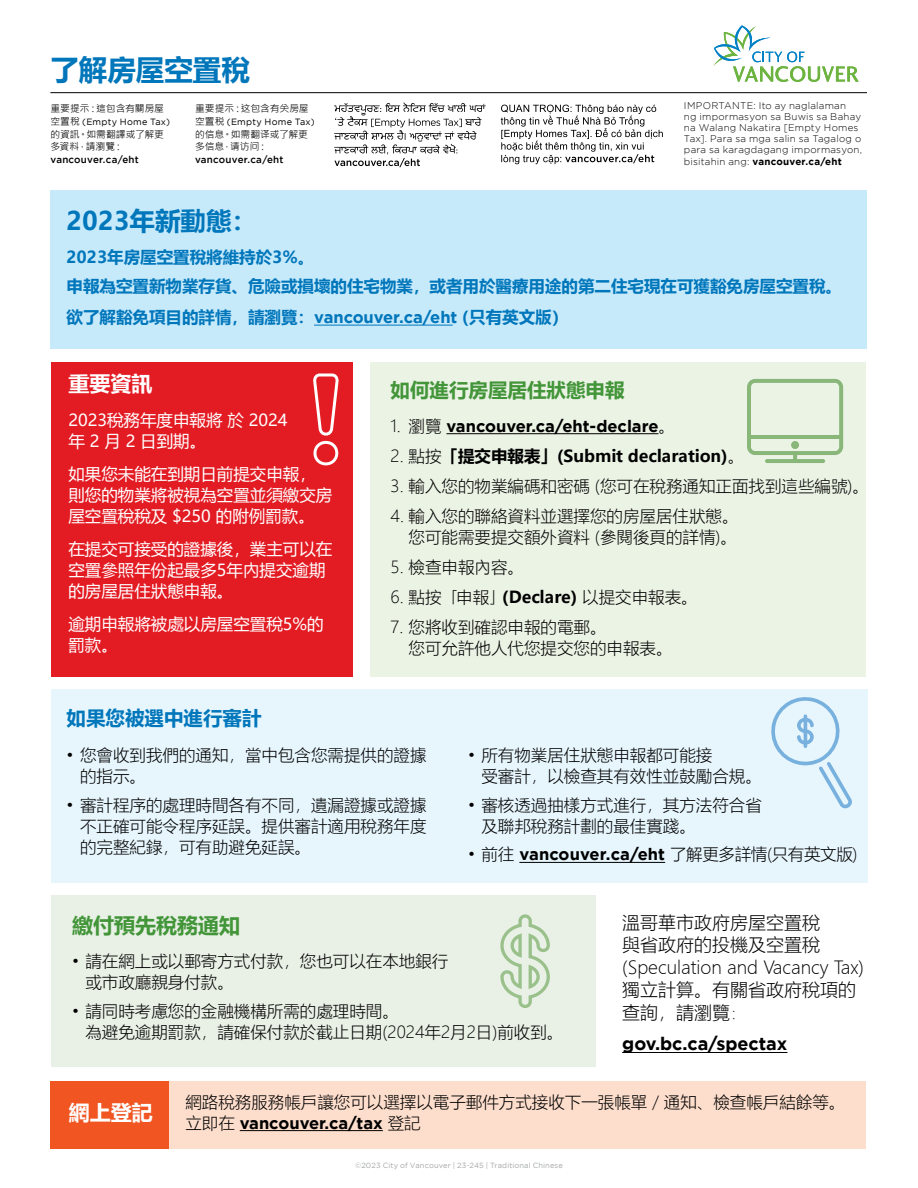
<style>
.page{position:relative;width:918px;height:1188px;background:#fff}
.page>*{position:absolute;margin:0;border:0;box-sizing:border-box;transform-origin:0 0}
.t1{font:700 28.5px "Microsoft Ya Hei";color:#0076bb}
.t2{font:700 25.5px "Microsoft Ya Hei";color:#0076bb}
.t3{font:700 21px "Microsoft Ya Hei";color:#fff}
.t4{font:700 21px "Microsoft Ya Hei";color:#439539}
.t5{font:700 19.5px "Microsoft Ya Hei";color:#439539}
.t6{font:700 19.5px "Microsoft Ya Hei";color:#0076bb}
.t7{font:300 18px/22.5px "Microsoft Ya Hei";color:#000}
.t8{font:700 18px "Gotham";color:#000}
.t9{font:300 16.5px/21px "Microsoft Ya Hei";color:#000}
.t10{font:16.5px/21px "Microsoft Ya Hei";color:#fff}
.t11{font:700 16.5px/28.5px "Microsoft Ya Hei";color:#0076bb}
.t12{font:700 16.5px "Gotham";color:#000}
.t13{font:300 16.5px "Microsoft Ya Hei";letter-spacing:-.02em;color:#000}
.t14{font:700 16.5px "Microsoft Ya Hei";color:#000}
.t15{font:300 9.75px/11.1px "Gotham";letter-spacing:.025em;color:#000}
.t16{font:9.75px/12.6px "Microsoft Jheng Hei";color:#000}
.t17{font:500 9.75px "Gotham";letter-spacing:.025em;color:#000}
.t18{font:9px "Gotham";letter-spacing:.03em;color:#000}
.t19{font:7.5px "Gotham";letter-spacing:.015em;color:#a7a9ac}
.s1{font-family:"Microsoft Jheng Hei";font-size:9.75px}
.s2{font-weight:700}
.s3{font-family:"Gotham"}
.s4{font-family:"Microsoft Ya Hei";font-weight:300}
.s5{font-weight:300}
.s6{font-family:"Gotham";font-weight:700}
.s7{font-size:15px}
</style>
<div class="page">
<svg style="left:713px;top:25px;width:146px;height:57px"></svg>
<div style="left:50px;top:1082px;width:816px;height:67px;background:#fddecc"></div>
<div style="left:50px;top:1082px;width:119px;height:67px;background:#f05522"></div>
<div style="left:50px;top:191px;width:817px;height:158px;background:#c7eafb"></div>
<div style="left:51px;top:363px;width:302px;height:314px;background:#e31b23"></div>
<div style="left:371px;top:363px;width:495px;height:314px;background:#ebf3e5"></div>
<svg style="left:313px;top:373px;width:26px;height:93px"></svg>
<div style="left:51px;top:896px;width:545px;height:171px;background:#e9f1e6"></div>
<svg style="left:500px;top:914px;width:50px;height:94px"></svg>
<svg style="left:334px;top:103px;width:152px;height:64px"></svg>
<svg style="left:501px;top:105px;width:162px;height:59px"></svg>
<hr style="left:50px;top:92px;width:817px;height:1px;background:#000">
<hr style="left:314px;top:325px;width:139px;height:1px;background:#0076bb">
<div style="left:51px;top:690px;width:817px;height:193px;background:#e7f6fd"></div>
<svg style="left:771px;top:697px;width:81px;height:111px"></svg>
<hr style="left:240px;top:1130px;width:143px;height:1px;background:#000">
<hr style="left:622px;top:1052px;width:165px;height:1px;background:#000">
<hr style="left:446px;top:433px;width:213px;height:1px;background:#000">
<hr style="left:519px;top:862px;width:146px;height:1px;background:#000">
<svg style="left:747px;top:379px;width:96px;height:84px"></svg>
<h1 class="t1" style="left:50px;top:50px;width:201px">了解房屋空置稅</h1>
<p class="t16" style="left:50px;top:103px;width:115px">重要提示：這包含有關房屋</p>
<p class="t18" style="left:50px;top:117px;width:121px"><span class="s1">空置稅</span> (Empty Home Tax)</p>
<p class="t16" style="left:50px;top:128px;width:115px">的資訊。如需翻譯或了解更多資料，請瀏覽：</p>
<p class="t17" style="left:50px;top:154px;width:90px">vancouver.ca/eht</p>
<p class="t16" style="left:195px;top:103px;width:115px">重要提示：这包含有关房屋</p>
<p class="t18" style="left:195px;top:117px;width:121px"><span class="s1">空置税</span> (Empty Home Tax)</p>
<p class="t16" style="left:195px;top:128px;width:114px">的信息。如需翻译或了解更多信息，请访问：</p>
<p class="t17" style="left:195px;top:154px;width:90px">vancouver.ca/eht</p>
<p class="t15" style="left:684px;top:100px;width:180px">IMPORTANTE: Ito ay naglalaman<br>ng impormasyon sa Buwis sa Bahay na Walang Nakatira [Empty Homes<br>Tax]. Para sa mga salin sa Tagalog o para sa karagdagang impormasyon, bisitahin ang: <span class="s2">vancouver.ca/eht</span></p>
<h2 class="t2" style="left:67px;top:203px;width:192px">2023年新動態：</h2>
<p class="t11" style="left:67px;top:242px;width:777px">2023年房屋空置稅將維持於3%。<br>申報為空置新物業存貨、危險或損壞的住宅物業，或者用於醫療用途的第二住宅現在可獲豁免房屋空置稅。</p>
<p class="t11" style="left:67px;top:302px;width:503px">欲了解豁免項目的詳情，請瀏覽：<span class="s3">vancouver.ca/eht</span>（只有英文版）</p>
<p class="t3" style="left:68px;top:369px;width:85px">重要資訊</p>
<p class="t10" style="left:68px;top:409px;width:221px">2023稅務年度申報將 於 2024年 2 月 2 日到期。</p>
<p class="t10" style="left:68px;top:463px;width:266px">如果您未能在到期日前提交申報，則您的物業將被視為空置並須繳交房屋空置稅稅及 $250 的附例罰款。</p>
<p class="t10" style="left:68px;top:538px;width:266px">在提交可接受的證據後，業主可以在空置參照年份起最多5年內提交逾期的房屋居住狀態申報。</p>
<p class="t10" style="left:68px;top:613px;width:257px">逾期申報將被處以房屋空置稅5%的罰款。</p>
<p class="t6" style="left:67px;top:705px;width:196px">如果您被選中進行審計</p>
<p class="t5" style="left:391px;top:377px;width:235px">如何進行房屋居住狀態申報</p>
<p class="t12" style="left:391px;top:416px;width:286px"><span class="s4">1. 瀏覽</span> vancouver.ca/eht-declare<span class="s4">。</span></p>
<p class="t14" style="left:391px;top:444px;width:355px"><span class="s5">2. 點按</span>「提交申報表」(Submit declaration)<span class="s5">。</span></p>
<p class="t9" style="left:391px;top:475px;width:480px">3. 輸入您的物業編碼和密碼 (您可在稅務通知正面找到這些編號)。</p>
<p class="t9" style="left:391px;top:505px;width:350px;text-align:right">4. 輸入您的聯絡資料並選擇您的房屋居住狀態。您可能需要提交額外資料 (參閱後頁的詳情)。</p>
<p class="t9" style="left:391px;top:556px;width:135px">5. 檢查申報內容。</p>
<p class="t9" style="left:391px;top:586px;width:309px">6. 點按「申報」<span class="s2">(Declare)</span> 以提交申報表。</p>
<p class="t9" style="left:409px;top:616px;width:265px;text-indent:-18px">7. 您將收到確認申報的電郵。<br>您可允許他人代您提交您的申報表。</p>
<p class="t9" style="left:80px;top:744px;width:348px;text-indent:-13px">• 您會收到我們的通知，當中包含您需提供的證據的指示。</p>
<p class="t9" style="left:80px;top:794px;width:348px;text-align:justify;text-indent:-13px">• 審計程序的處理時間各有不同，遺漏證據或證據不正確可能令程序延誤。提供審計適用稅務年度的完整紀錄，可有助避免延誤。</p>
<p class="t9" style="left:481px;top:745px;width:282px;text-indent:-13px">• 所有物業居住狀態申報都可能接<br>受審計，以檢查其有效性並鼓勵合規。</p>
<p class="t9" style="left:481px;top:794px;width:282px;text-indent:-13px">• 審核透過抽樣方式進行，其方法符合省及聯邦稅務計劃的最佳實踐。</p>
<p class="t13" style="left:468px;top:843px;width:391px">• 前往 <span class="s6">vancouver.ca/eht</span> 了解更多詳情(只有英文版)</p>
<p class="t4" style="left:72px;top:911px;width:169px">繳付預先稅務通知</p>
<p class="t9" style="left:85px;top:951px;width:364px;text-indent:-13px">• 請在網上或以郵寄方式付款，您也可以在本地銀行或市政廳親身付款。</p>
<p class="t9" style="left:85px;top:1000px;width:479px;text-indent:-13px">• 請同時考慮您的金融機構所需的處理時間。<br>為避免逾期罰款，請確保付款於截止日期(2024年2月2日)前收到。</p>
<p class="t7" style="left:622px;top:911px;width:243px">溫哥華市政府房屋空置稅<br>與省政府的投機及空置稅(Speculation and Vacancy Tax)獨立計算。有關省政府稅項的查詢，請瀏覽<span class="s7">：</span></p>
<p class="t8" style="left:622px;top:1034px;width:167px">gov.bc.ca/spectax</p>
<p class="t3" style="left:69px;top:1098px;width:86px">網上登記</p>
<p class="t9" style="left:185px;top:1091px;width:661px">網路稅務服務帳戶讓您可以選擇以電子郵件方式接收下一張帳單／通知、檢查帳戶結餘等。</p>
<p class="t12" style="left:185px;top:1113px;width:237px"><span class="s4">立即在</span> vancouver.ca/tax <span class="s4">登記</span></p>
<p class="t19" style="left:355px;top:1161px;width:209px">©2023 City of Vancouver | 23-245 | Traditional Chinese</p>
</div>
